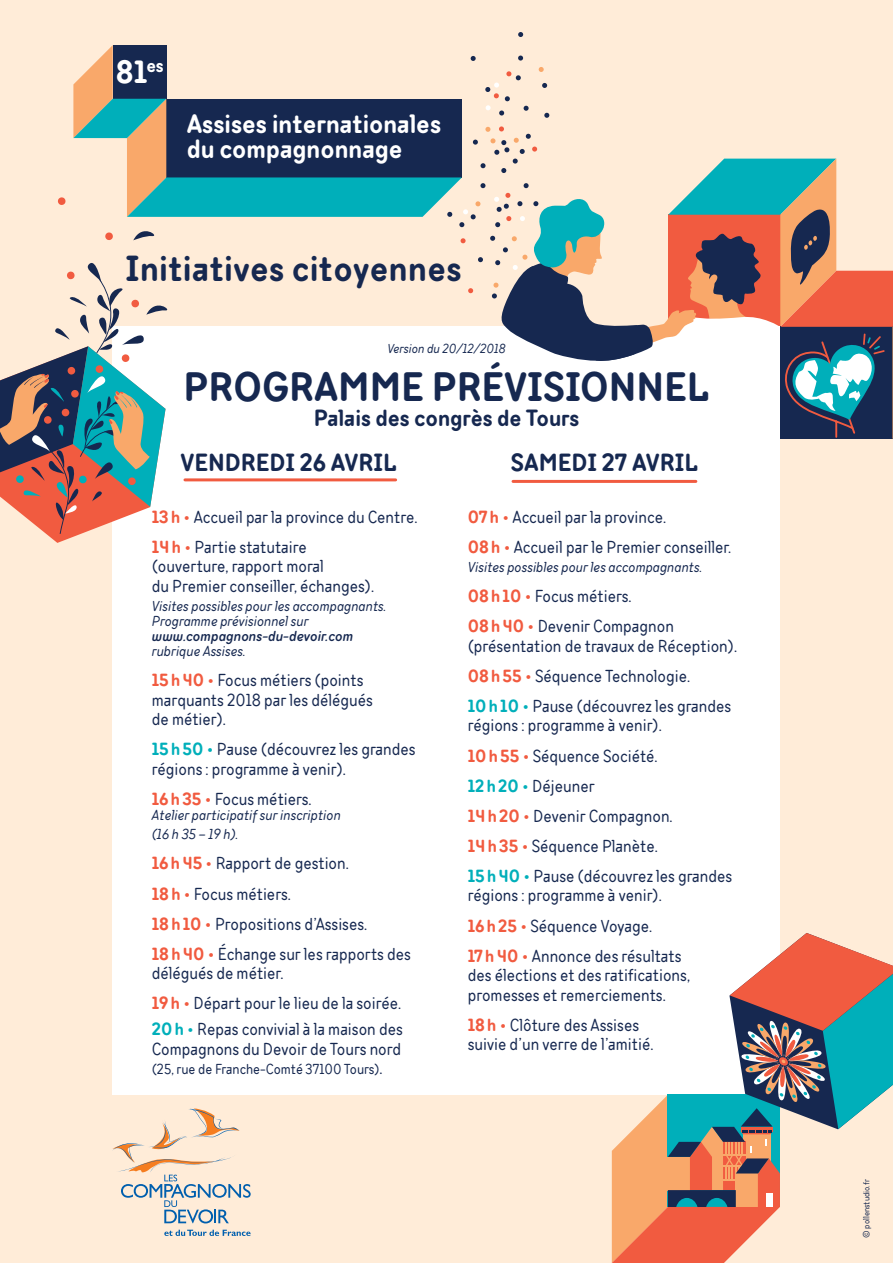
<style>
.page{position:relative;width:893px;height:1263px;background:#ffecd8}
.page>*{position:absolute;margin:0;border:0;box-sizing:border-box;transform-origin:0 0}
.t1{font:600 42px "TT Milks";color:#162850}
.t2{font:600 37.05px "TT Milks";letter-spacing:.01em;color:#162850}
.t3{font:600 32.85px "TT Milks";color:#fff}
.t4{font:600 27.15px/24.2px "TT Milks";color:#fff}
.t5{font:600 25.35px "TT Milks";color:#162850}
.t6{font:600 24px "TT Milks";color:#162850}
.t7{font:18px/30.2px "TT Milks";color:#162850}
.t8{font:italic 15px/15px "TT Milks";color:#162850}
.t9{font:15px "TT Milks";color:#162850}
.t10{font:italic 500 15px "TT Milks";color:#162850}
.t11{font:italic 13.5px "TT Milks";color:#162850}
.t12{font:9px "TT Milks";color:#162850}
.s1{font-weight:600;color:#f15b40}
.s2{font-weight:600;color:#00afba}
.s3{font-size:18px}
</style>
<div class="page">
<svg style="left:518px;top:32px;width:5px;height:5px"></svg>
<svg style="left:112px;top:1108px;width:139px;height:115px"></svg>
<svg style="left:164px;top:1230px;width:87px;height:6px"></svg>
<div style="left:113px;top:326px;width:667px;height:769px;background:#fff"></div>
<svg style="left:612px;top:933px;width:281px;height:330px"></svg>
<svg style="left:0;top:45px;width:893px;height:498px"></svg>
<hr style="left:185px;top:478px;width:211px;height:3px;background:#f15b40">
<hr style="left:513px;top:480px;width:183px;height:3px;background:#f15b40">
<h3 class="t3" style="left:116px;top:52px;width:49px">81<sup>es</sup></h3>
<h3 class="t4" style="left:187px;top:112px;width:256px">Assises internationales du compagnonnage</h3>
<h2 class="t2" style="left:126px;top:245px;width:338px">Initiatives citoyennes</h2>
<p class="t11" style="left:387px;top:340px;width:120px">Version du 20/12/2018</p>
<h1 class="t1" style="left:184px;top:361px;width:527px">PROGRAMME PRÉVISIONNEL</h1>
<h3 class="t6" style="left:314px;top:403px;width:267px">Palais des congrès de Tours</h3>
<h3 class="t5" style="left:180px;top:447px;width:218px">VENDREDI 26 AVRIL</h3>
<p class="t7" style="left:152px;top:501px;width:267px"><span class="s1">13 h •</span> Accueil par la province du Centre.<br><span class="s1">14 h •</span> Partie statutaire</p>
<p class="t7" style="left:152px;top:556px;width:224px;line-height:19.5px">(ouverture, rapport moral<br>du Premier conseiller, échanges).</p>
<p class="t8" style="left:152px;top:598px;width:236px">Visites possibles pour les accompagnants.<br>Programme prévisionnel sur</p>
<p class="t10" style="left:152px;top:627px;width:203px">www.compagnons-du-devoir.com</p>
<p class="t8" style="left:152px;top:643px;width:95px">rubrique Assises.</p>
<p class="t7" style="left:152px;top:670px;width:223px;line-height:19.5px"><span class="s1">15 h 40 •</span> Focus métiers (points marquants 2018 par les délégués de métier).</p>
<p class="t7" style="left:152px;top:739px;width:265px;line-height:19.5px"><span class="s2">15 h 50 •</span> Pause (découvrez les grandes régions : programme à venir).</p>
<p class="t7" style="left:152px;top:783px;width:161px"><span class="s1">16 h 35 •</span> Focus métiers.</p>
<p class="t8" style="left:152px;top:805px;width:191px;line-height:19.5px">Atelier participatif sur inscription (16 h 35 – 19 h).</p>
<p class="t7" style="left:152px;top:848px;width:261px"><span class="s1">16 h 45 •</span> Rapport de gestion.<br><span class="s1">18 h •</span> Focus métiers.<br><span class="s1">18 h 10 •</span> Propositions d’Assises.<br><span class="s1">18 h 40 •</span> Échange sur les rapports des</p>
<p class="t7" style="left:152px;top:958px;width:251px">délégués de métier.<br><span class="s1">19 h •</span> Départ pour le lieu de la soirée.</p>
<p class="t7" style="left:152px;top:1019px;width:252px;line-height:19.5px"><span class="s2">20 h •</span> Repas convivial à la maison des<br>Compagnons du Devoir de Tours nord</p>
<p class="t9" style="left:152px;top:1060px;width:232px">(25, rue de Franche-Comté 37100 Tours)<span class="s3">.</span></p>
<h3 class="t5" style="left:511px;top:447px;width:189px">SAMEDI 27 AVRIL</h3>
<p class="t7" style="left:468px;top:501px;width:265px"><span class="s1">07 h •</span> Accueil par la province.<br><span class="s1">08 h •</span> Accueil par le Premier conseiller.</p>
<p class="t8" style="left:468px;top:559px;width:236px">Visites possibles pour les accompagnants.</p>
<p class="t7" style="left:468px;top:581px;width:208px"><span class="s1">08 h 10 •</span> Focus métiers.<br><span class="s1">08 h 40 •</span> Devenir Compagnon</p>
<p class="t7" style="left:468px;top:630px;width:271px">(présentation de travaux de Réception).<br><span class="s1">08 h 55 •</span> Séquence Technologie.<br><span class="s2">10 h 10 •</span> Pause (découvrez les grandes</p>
<p class="t7" style="left:468px;top:710px;width:266px">régions : programme à venir).<br><span class="s1">10 h 55 •</span> Séquence Société.<br><span class="s2">12 h 20 •</span> Déjeuner<br><span class="s1">14 h 20 •</span> Devenir Compagnon.<br><span class="s1">14 h 35 •</span> Séquence Planète.<br><span class="s2">15 h 40 •</span> Pause (découvrez les grandes</p>
<p class="t7" style="left:468px;top:880px;width:215px">régions : programme à venir).<br><span class="s1">16 h 25 •</span> Séquence Voyage.<br><span class="s1">17 h 40 •</span> Annonce des résultats</p>
<p class="t7" style="left:468px;top:965px;width:224px;line-height:19.5px">des élections et des ratifications, promesses et remerciements.</p>
<p class="t7" style="left:468px;top:1015px;width:187px;line-height:19.5px"><span class="s1">18 h •</span> Clôture des Assises suivie d’un verre de l’amitié.</p>
<p class="t12" style="left:861px;top:1238px;width:60px;rotate:-90deg">© pollenstudio.fr</p>
</div>
